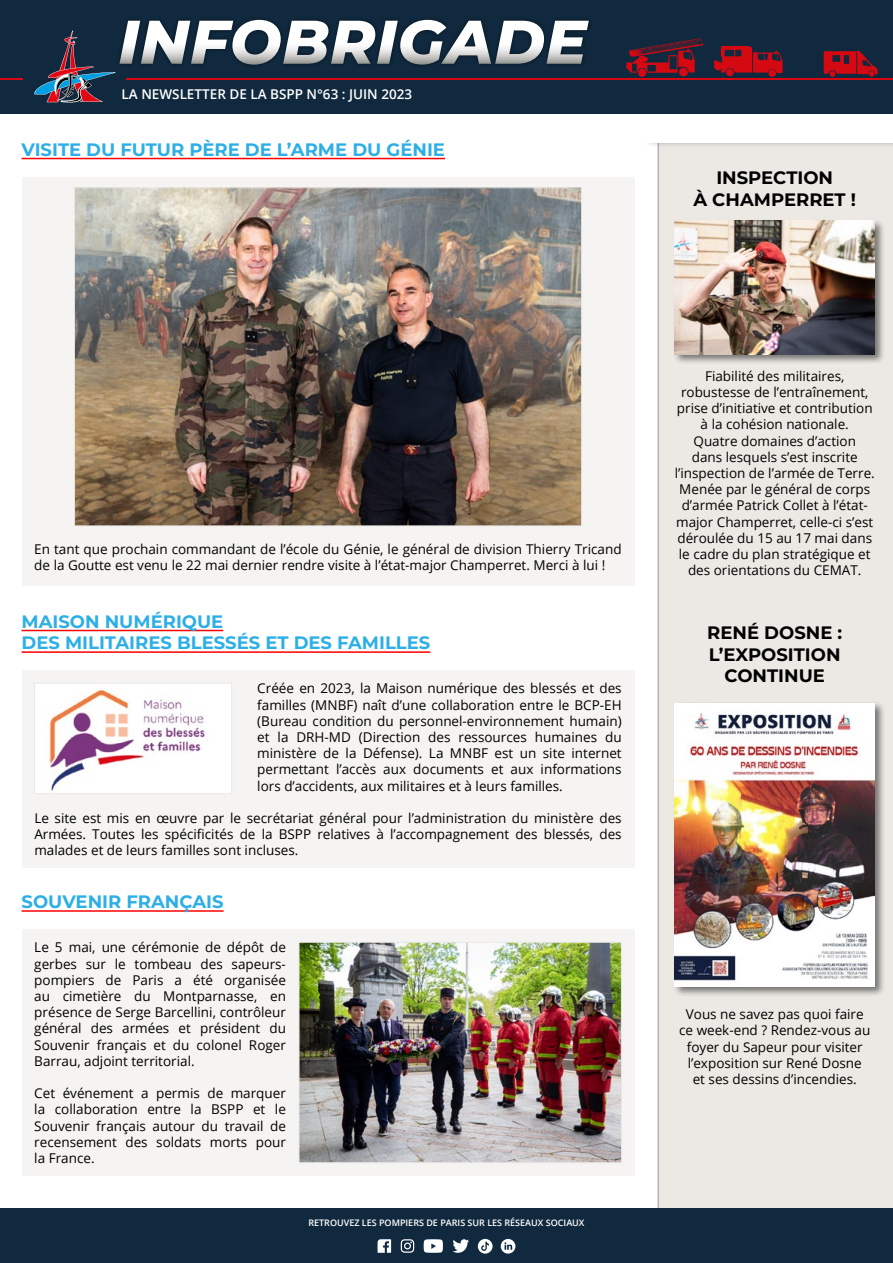
<style>
.page{position:relative;width:893px;height:1263px;background:#fff}
.page>*{position:absolute;margin:0;border:0;box-sizing:border-box;transform-origin:0 0}
.t1{font:italic 800 61.5px "Montserrat";letter-spacing:.01em;color:#fff}
.t2{font:700 18px/21.6px "Montserrat";color:#2dafe6}
.t3{font:700 18px/21.6px "Montserrat";color:#000;text-align:center}
.t4{font:13.5px/16.2px "Open Sans";color:#000;text-align:justify}
.t5{font:600 13.5px "Open Sans";color:#fff}
.t6{font:600 9px "Open Sans";color:#fff}
</style>
<div class="page">
<div style="left:659px;top:124px;width:234px;height:1084px;background:#ece9e5"></div>
<div style="left:640px;top:116px;width:253px;height:32px;background:#000;opacity:.7"></div>
<div style="left:672px;top:701px;width:213px;height:296px;background:#000;opacity:.5"></div>
<img style="left:675px;top:704px;width:200px;height:282px">
<div style="left:0;top:1208px;width:893px;height:55px;background:#10293e"></div>
<svg style="left:378px;top:1239px;width:13px;height:14px"></svg>
<svg style="left:401px;top:1239px;width:13px;height:14px"></svg>
<svg style="left:424px;top:1239px;width:45px;height:14px"></svg>
<svg style="left:477px;top:1239px;width:16px;height:14px"></svg>
<svg style="left:501px;top:1239px;width:14px;height:14px"></svg>
<div style="left:641px;top:0;width:252px;height:143px;background:#fff"></div>
<div style="left:0;top:0;width:893px;height:114px;background:#10293e"></div>
<svg style="left:34px;top:31px;width:81px;height:72px"></svg>
<hr style="left:127px;top:78px;width:766px;height:2px;background:#d50911">
<hr style="left:0;top:78px;width:23px;height:2px;background:#d50911">
<div style="left:116px;top:16px;width:477px;height:52px;background:#000;opacity:.5"></div>
<svg style="left:824px;top:51px;width:54px;height:26px"></svg>
<svg style="left:714px;top:46px;width:69px;height:31px"></svg>
<svg style="left:626px;top:38px;width:78px;height:39px"></svg>
<div style="left:22px;top:177px;width:612px;height:408px;background:#f5f4f2"></div>
<img style="left:76px;top:189px;width:504px;height:335px">
<hr style="left:22px;top:158px;width:423px;height:1px;background:#f00">
<div style="left:22px;top:670px;width:612px;height:198px;background:#f5f4f2"></div>
<img style="left:36px;top:685px;width:194px;height:107px">
<div style="left:34px;top:683px;width:198px;height:111px;border:1px solid #ece9e5"></div>
<hr style="left:22px;top:630px;width:201px;height:1px;background:#f00">
<hr style="left:22px;top:651px;width:408px;height:2px;background:#f00">
<div style="left:22px;top:929px;width:612px;height:247px;background:#f5f4f2"></div>
<img style="left:301px;top:944px;width:319px;height:217px">
<div style="left:299px;top:942px;width:323px;height:221px;border:1px solid #ece9e5"></div>
<hr style="left:22px;top:910px;width:202px;height:2px;background:#f00">
<div style="left:672px;top:218px;width:213px;height:147px;background:#000;opacity:.5"></div>
<img style="left:675px;top:221px;width:200px;height:133px">
<h1 class="t1" style="left:118px;top:-3px;width:470px">INFOBRIGADE</h1>
<p class="t5" style="left:122px;top:85px;width:292px">LA NEWSLETTER DE LA BSPP N°63 : JUIN 2023</p>
<p class="t5" style="left:322px;top:86px;width:137px">56 NOVEMBRE 2022</p>
<h2 class="t2" style="left:22px;top:137px;width:425px">VISITE DU FUTUR PÈRE DE L’ARME DU GÉNIE</h2>
<h2 class="t3" style="left:693px;top:166px;width:164px">INSPECTION<br>À CHAMPERRET !</h2>
<p class="t4" style="left:34px;top:540px;width:589px">En tant que prochain commandant de l’école du Génie, le général de division Thierry Tricand de la Goutte est venu le 22 mai dernier rendre visite à l’état-major Champerret. Merci à lui !</p>
<h2 class="t2" style="left:22px;top:609px;width:410px">MAISON NUMÉRIQUE<br>DES MILITAIRES BLESSÉS ET DES FAMILLES</h2>
<p class="t4" style="left:257px;top:680px;width:366px">Créée en 2023, la Maison numérique des blessés et des familles (MNBF) naît d’une collaboration entre le BCP-EH (Bureau condition du personnel-environnement humain) et la DRH-MD (Direction des ressources humaines du ministère de la Défense). La MNBF est un site internet permettant l’accès aux documents et aux informations lors d’accidents, aux militaires et à leurs familles.</p>
<p class="t4" style="left:34px;top:810px;width:589px">Le site est mis en œuvre par le secrétariat général pour l’administration du ministère des Armées. Toutes les spécificités de la BSPP relatives à l’accompagnement des blessés, des malades et de leurs familles sont incluses.</p>
<h2 class="t2" style="left:22px;top:890px;width:204px">SOUVENIR FRANÇAIS</h2>
<p class="t4" style="left:34px;top:939px;width:253px">Le 5 mai, une cérémonie de dépôt de gerbes sur le tombeau des sapeurs&shy;pompiers de Paris a été organisée au cimetière du Montparnasse, en présence de Serge Barcellini, contrôleur général des armées et président du Souvenir français et du colonel Roger Barrau, adjoint territorial.</p>
<p class="t4" style="left:34px;top:1085px;width:253px">Cet événement a permis de marquer la collaboration entre la BSPP et le Souvenir français autour du travail de recensement des soldats morts pour la France.</p>
<p class="t6" style="left:308px;top:1217px;width:278px">RETROUVEZ LES POMPIERS DE PARIS SUR LES RÉSEAUX SOCIAUX</p>
<p class="t4" style="left:675px;top:367px;width:202px;text-align:center">Fiabilité des militaires, robustesse de l’entraînement, prise d’initiative et contribution à la cohésion nationale.<br>Quatre domaines d’action<br>dans lesquels s’est inscrite l’inspection de l’armée de Terre.<br>Menée par le général de corps d’armée Patrick Collet à l’état&shy;major Champerret, celle-ci s’est déroulée du 15 au 17 mai dans le cadre du plan stratégique et des orientations du CEMAT.</p>
<h2 class="t3" style="left:707px;top:621px;width:136px">RENÉ DOSNE :<br>L’EXPOSITION<br>CONTINUE</h2>
<p class="t4" style="left:679px;top:1006px;width:193px;text-align:center">Vous ne savez pas quoi faire ce week-end ? Rendez-vous au foyer du Sapeur pour visiter l’exposition sur René Dosne<br>et ses dessins d’incendies.</p>
</div>
